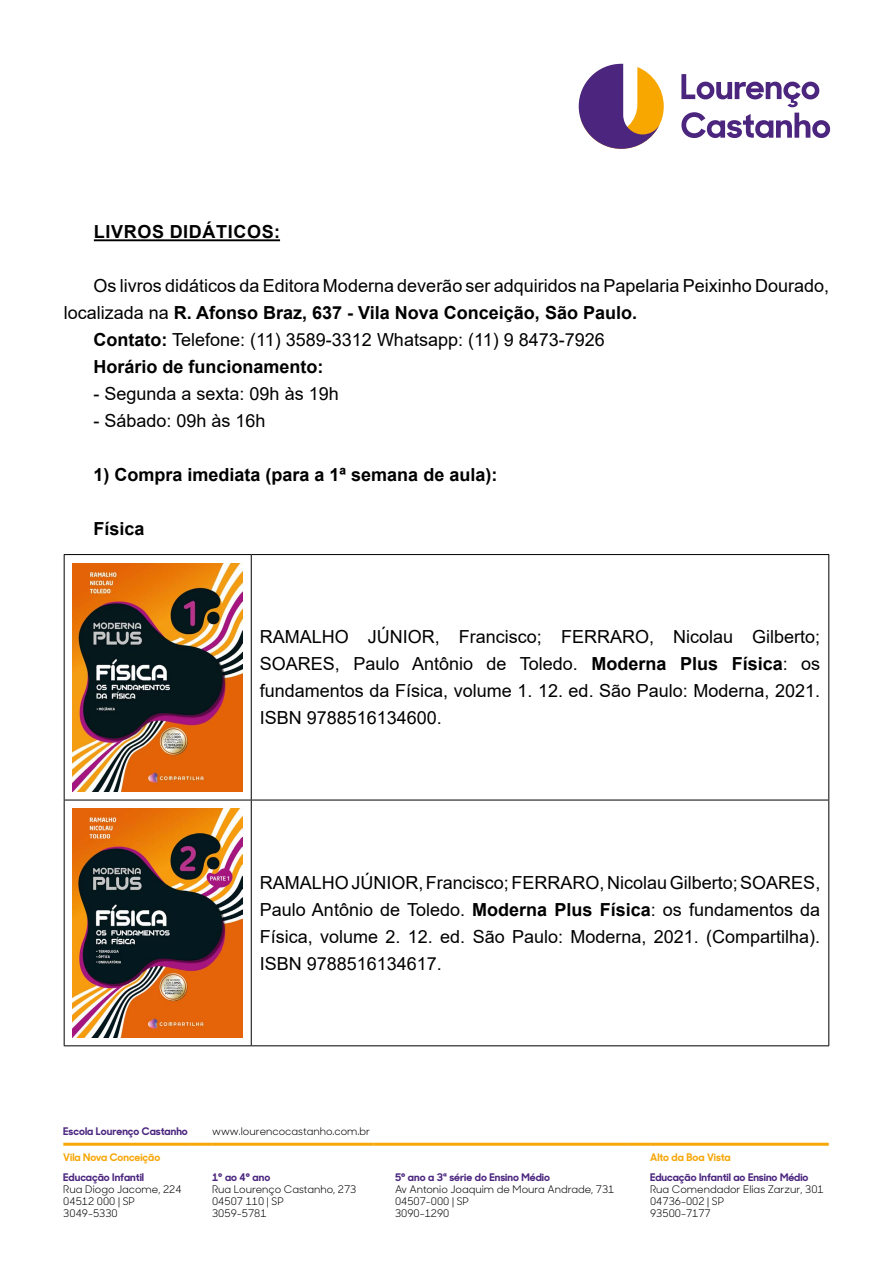
<style>
.page{position:relative;width:893px;height:1263px;background:#fff}
.page>*{position:absolute;margin:0;border:0;box-sizing:border-box;transform-origin:0 0}
.t1{font:18px/27px "Arial";color:#000;text-align:justify}
.t2{font:700 18px "Arial";color:#000}
.t3{font:700 18px "Arial";letter-spacing:.035em;color:#000}
.t4{font:10.5px/12px "Sharp Sans No 1";color:#000}
.t5{font:700 10.5px "Sharp Sans No 1";color:#4b267f}
.t6{font:700 10.5px "Sharp Sans No 1";color:#f7a70a}
.s1{font-weight:400}
.s2{font-weight:700}
</style>
<div class="page">
<svg style="left:681px;top:74px;width:149px;height:64px"></svg>
<svg style="left:579px;top:64px;width:85px;height:85px"></svg>
<hr style="left:63px;top:1143px;width:128px;height:3px;background:#f7a70a">
<hr style="left:191px;top:1143px;width:21px;height:3px;background:#f7a70a">
<hr style="left:212px;top:1143px;width:162px;height:3px;background:#f7a70a">
<hr style="left:374px;top:1143px;width:21px;height:3px;background:#f7a70a">
<hr style="left:395px;top:1143px;width:234px;height:3px;background:#f7a70a">
<hr style="left:629px;top:1143px;width:21px;height:3px;background:#f7a70a">
<hr style="left:650px;top:1143px;width:179px;height:3px;background:#f7a70a">
<hr style="left:94px;top:239px;width:186px;height:2px;background:#000">
<hr style="left:64px;top:554px;width:187px;height:1px;background:#000">
<hr style="left:64px;top:555px;width:1px;height:245px;background:#000">
<hr style="left:251px;top:554px;width:578px;height:1px;background:#000">
<hr style="left:251px;top:555px;width:1px;height:245px;background:#000">
<hr style="left:828px;top:555px;width:1px;height:245px;background:#000">
<hr style="left:64px;top:800px;width:187px;height:1px;background:#000">
<hr style="left:64px;top:800px;width:1px;height:245px;background:#000">
<hr style="left:251px;top:800px;width:578px;height:1px;background:#000">
<hr style="left:251px;top:800px;width:1px;height:245px;background:#000">
<hr style="left:828px;top:800px;width:1px;height:245px;background:#000">
<hr style="left:64px;top:1045px;width:187px;height:1px;background:#000">
<hr style="left:251px;top:1045px;width:578px;height:1px;background:#000">
<img style="left:73px;top:563px;width:170px;height:228px">
<img style="left:73px;top:808px;width:170px;height:229px">
<p class="t3" style="left:94px;top:219px;width:188px">LIVROS DIDÁTICOS:</p>
<p class="t1" style="left:94px;top:272px;width:737px">Os livros didáticos da Editora Moderna deverão ser adquiridos na Papelaria Peixinho Dourado,</p>
<p class="t2" style="left:64px;top:300px;width:575px"><span class="s1">localizada na</span> R. Afonso Braz, 637 - Vila Nova Conceição, São Paulo.</p>
<p class="t1" style="left:94px;top:326px;width:513px"><span class="s2">Contato:</span> Telefone: (11) 3589-3312 Whatsapp: (11) 9 8473-7926</p>
<p class="t2" style="left:94px;top:354px;width:232px">Horário de funcionamento:</p>
<p class="t1" style="left:94px;top:380px;width:247px">- Segunda a sexta: 09h às 19h</p>
<p class="t1" style="left:94px;top:407px;width:174px">- Sábado: 09h às 16h</p>
<p class="t2" style="left:94px;top:462px;width:405px">1) Compra imediata (para a 1ª semana de aula):</p>
<p class="t2" style="left:94px;top:516px;width:53px">Física</p>
<p class="t1" style="left:260px;top:623px;width:562px">RAMALHO JÚNIOR, Francisco; FERRARO, Nicolau Gilberto; SOARES, Paulo Antônio de Toledo. <span class="s2">Moderna Plus Física</span>: os fundamentos da Física, volume 1. 12. ed. São Paulo: Moderna, 2021.<br>ISBN 9788516134600.</p>
<p class="t1" style="left:260px;top:869px;width:562px">RAMALHO JÚNIOR, Francisco; FERRARO, Nicolau Gilberto; SOARES, Paulo Antônio de Toledo. <span class="s2">Moderna Plus Física</span>: os fundamentos da Física, volume 2. 12. ed. São Paulo: Moderna, 2021. (Compartilha).<br>ISBN 9788516134617.</p>
<p class="t5" style="left:63px;top:1123px;width:126px">Escola Lourenço Castanho</p>
<p class="t4" style="left:212px;top:1125px;width:160px">www.lourencocastanho.com.br</p>
<p class="t6" style="left:63px;top:1150px;width:98px">Vila Nova Conceição</p>
<p class="t6" style="left:650px;top:1150px;width:82px">Alto da Boa Vista</p>
<p class="t5" style="left:63px;top:1169px;width:82px">Educação Infantil</p>
<p class="t4" style="left:63px;top:1182px;width:120px">Rua Diogo Jacome, 224<br>04512 000 | SP<br>3049-5330</p>
<p class="t5" style="left:212px;top:1169px;width:60px">1° ao 4° ano</p>
<p class="t4" style="left:212px;top:1182px;width:146px">Rua Lourenço Castanho, 273<br>04507 110 | SP<br>3059-5781</p>
<p class="t5" style="left:395px;top:1169px;width:156px">5° ano a 3ª série do Ensino Médio</p>
<p class="t4" style="left:395px;top:1182px;width:221px">Av Antonio Joaquim de Moura Andrade, 731<br>04507-000 | SP<br>3090-1290</p>
<p class="t5" style="left:650px;top:1169px;width:160px">Educação Infantil ao Ensino Médio</p>
<p class="t4" style="left:650px;top:1182px;width:175px">Rua Comendador Elias Zarzur, 301<br>04736-002 | SP<br>93500-7177</p>
</div>
